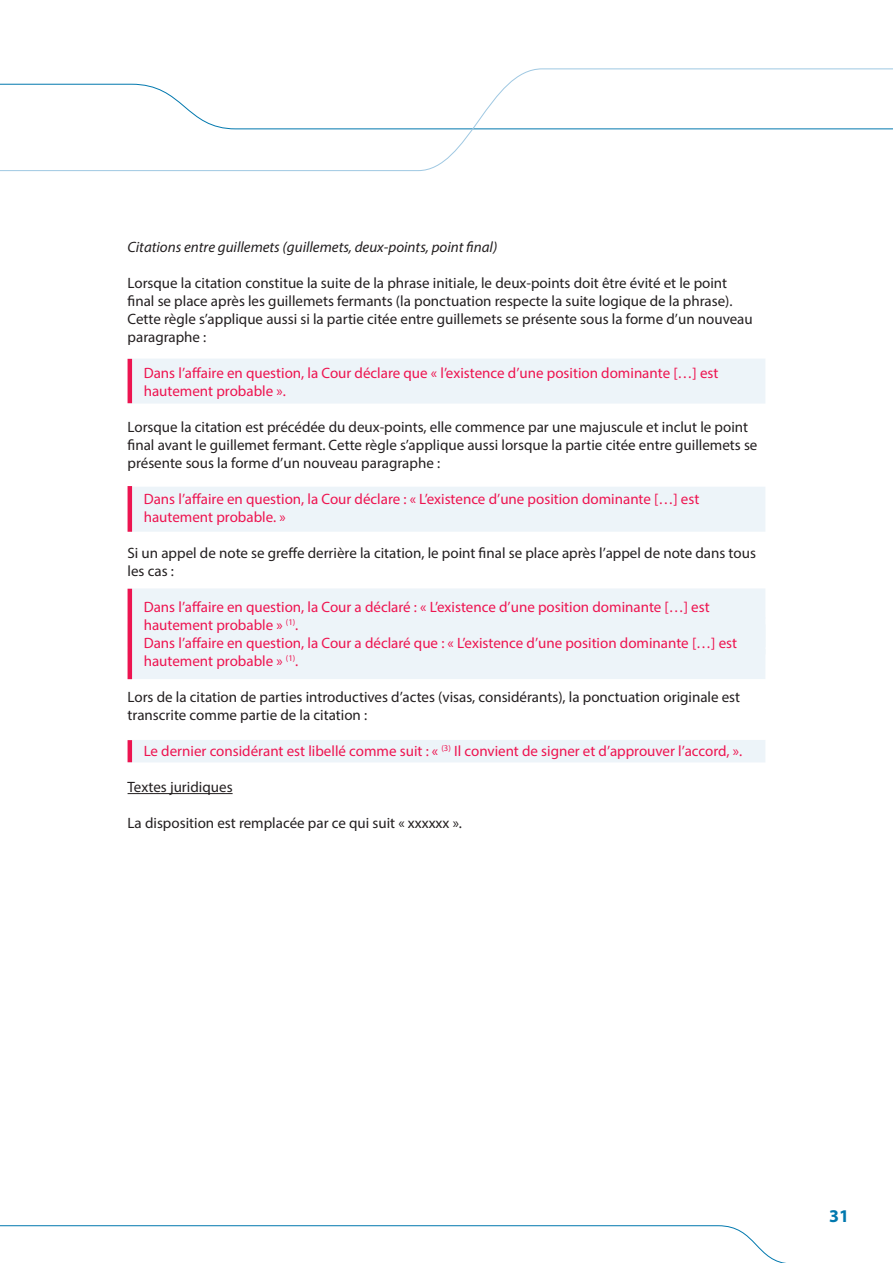
<style>
.page{position:relative;width:893px;height:1263px;background:#fff}
.page>*{position:absolute;margin:0;border:0;box-sizing:border-box;transform-origin:0 0}
.t1{font:700 18px "Myriad Pro";color:#0078ae}
.t2{font:15px/18px "Myriad Pro";color:#231f20}
.t3{font:15px/18px "Myriad Pro";color:#ed1450}
.t4{font:italic 15px "Myriad Pro";color:#231f20}
</style>
<div class="page">
<svg style="left:0;top:1225px;width:786px;height:38px"></svg>
<div style="left:128px;top:359px;width:637px;height:45px;background:#edf4f9"></div>
<div style="left:128px;top:487px;width:637px;height:45px;background:#edf4f9"></div>
<div style="left:128px;top:588px;width:637px;height:30px;background:#edf4f9"></div>
<div style="left:128px;top:617px;width:637px;height:30px;background:#edf4f9"></div>
<div style="left:128px;top:624px;width:637px;height:30px;background:#edf4f9"></div>
<div style="left:128px;top:649px;width:637px;height:30px;background:#edf4f9"></div>
<div style="left:128px;top:740px;width:637px;height:22px;background:#edf4f9"></div>
<hr style="left:128px;top:793px;width:105px;height:1px;background:#231f20">
<hr style="left:128px;top:359px;width:4px;height:44px;background:#ed1450">
<hr style="left:128px;top:486px;width:4px;height:46px;background:#ed1450">
<hr style="left:128px;top:589px;width:4px;height:90px;background:#ed1450">
<hr style="left:128px;top:740px;width:4px;height:22px;background:#ed1450">
<svg style="left:0;top:68px;width:893px;height:103px"></svg>
<p class="t4" style="left:128px;top:238px;width:371px">Citations entre guillemets (guillemets, deux-points, point final)</p>
<p class="t2" style="left:128px;top:274px;width:627px">Lorsque la citation constitue la suite de la phrase initiale, le deux-points doit être évité et le point final se place après les guillemets fermants (la ponctuation respecte la suite logique de la phrase).<br>Cette règle s’applique aussi si la partie citée entre guillemets se présente sous la forme d’un nouveau paragraphe :</p>
<p class="t3" style="left:144px;top:364px;width:576px">Dans l’affaire en question, la Cour déclare que « l’existence d’une position dominante […] est hautement probable ».</p>
<p class="t2" style="left:128px;top:418px;width:631px">Lorsque la citation est précédée du deux-points, elle commence par une majuscule et inclut le point final avant le guillemet fermant. Cette règle s’applique aussi lorsque la partie citée entre guillemets se présente sous la forme d’un nouveau paragraphe :</p>
<p class="t3" style="left:144px;top:490px;width:557px">Dans l’affaire en question, la Cour déclare : « L’existence d’une position dominante […] est hautement probable. »</p>
<p class="t2" style="left:128px;top:544px;width:630px">Si un appel de note se greffe derrière la citation, le point final se place après l’appel de note dans tous les cas :</p>
<p class="t3" style="left:144px;top:598px;width:595px">Dans l’affaire en question, la Cour a déclaré : « L’existence d’une position dominante […] est hautement probable » <sup>(1)</sup>.<br>Dans l’affaire en question, la Cour a déclaré que : « L’existence d’une position dominante […] est hautement probable » <sup>(1)</sup>.</p>
<p class="t2" style="left:128px;top:688px;width:614px">Lors de la citation de parties introductives d’actes (visas, considérants), la ponctuation originale est transcrite comme partie de la citation :</p>
<p class="t3" style="left:144px;top:742px;width:600px">Le dernier considérant est libellé comme suit : « <sup>(3)</sup> Il convient de signer et d’approuver l’accord, ».</p>
<p class="t2" style="left:128px;top:778px;width:107px">Textes juridiques</p>
<p class="t2" style="left:128px;top:814px;width:336px">La disposition est remplacée par ce qui suit « xxxxxx ».</p>
<p class="t1" style="left:829px;top:1204px;width:21px">31</p>
</div>
